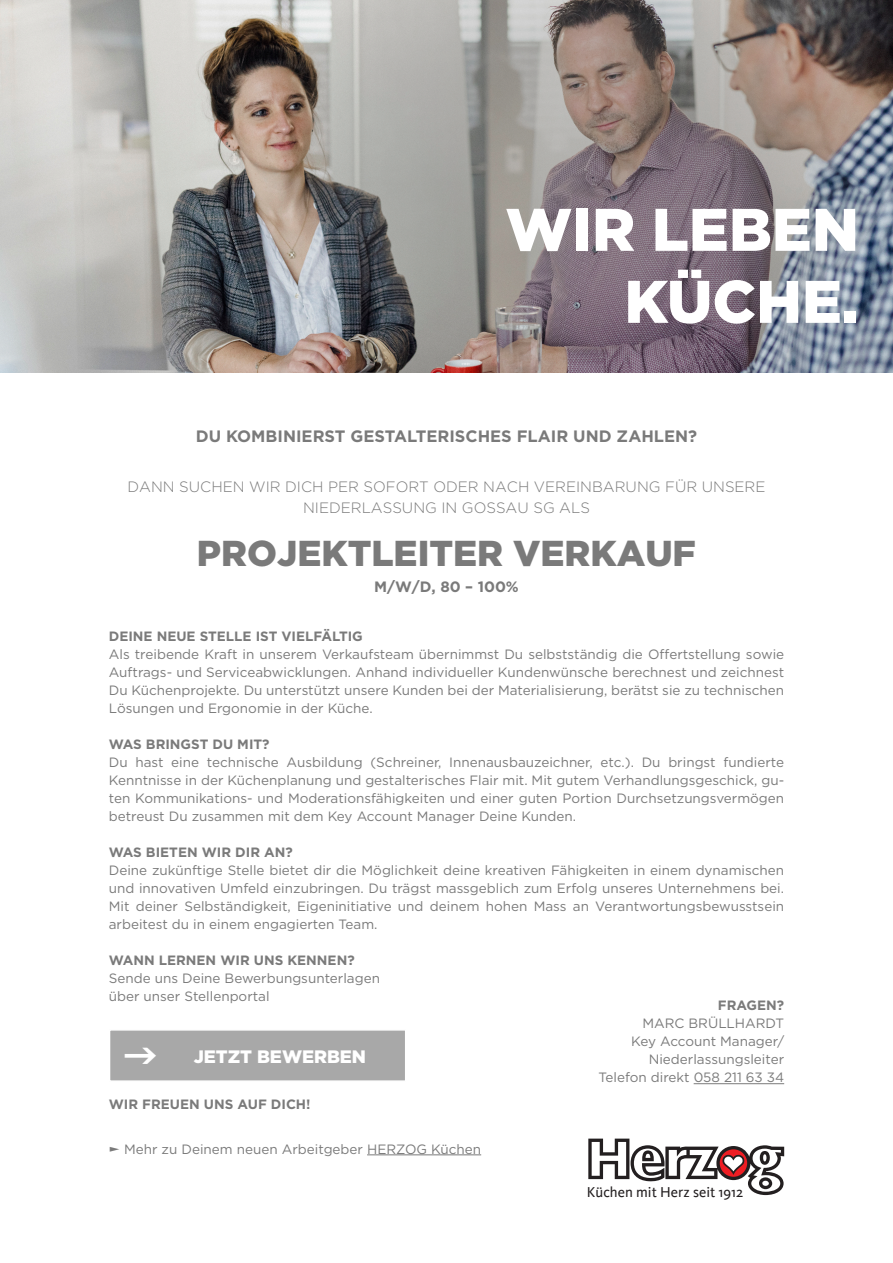
<style>
.page{position:relative;width:893px;height:1263px;background:#fff}
.page>*{position:absolute;margin:0;border:0;box-sizing:border-box;transform-origin:0 0}
.t1{font:900 60px/72px "Gotham";color:#fff;text-align:right}
.t2{font:900 36px "Gotham";color:#7a7a7a}
.t3{font:900 18px "Gotham";color:#fff}
.t4{font:700 16.5px "Gotham";color:#7a7a7a}
.t5{font:300 15px/21px "Gotham";color:#7a7a7a;text-align:center}
.t6{font:700 15px "Gotham";color:#7a7a7a}
.t7{font:14.7px "Kievit";color:#231f20}
.t8{font:13.5px/18px "Gotham";color:#7a7a7a;text-align:justify}
.t9{font:700 13.5px "Gotham";color:#7a7a7a}
</style>
<div class="page">
<img style="left:0;top:0;width:281px;height:372px">
<hr style="left:367px;top:1154px;width:114px;height:1px;background:#7a7a7a">
<svg style="left:588px;top:1138px;width:196px;height:57px"></svg>
<hr style="left:694px;top:1083px;width:90px;height:1px;background:#7a7a7a">
<div style="left:109px;top:1029px;width:297px;height:53px;background:#a8a8a8;border:2px solid #fff"></div>
<img style="left:281px;top:0;width:612px;height:372px">
<p class="t1" style="left:505px;top:193px;width:355px">WIR LEBEN<br>KÜCHE.</p>
<p class="t4" style="left:196px;top:425px;width:503px">DU KOMBINIERST GESTALTERISCHES FLAIR UND ZAHLEN?</p>
<p class="t5" style="left:127px;top:475px;width:640px">DANN SUCHEN WIR DICH PER SOFORT ODER NACH VEREINBARUNG FÜR UNSERE<br>NIEDERLASSUNG IN GOSSAU SG ALS</p>
<p class="t2" style="left:197px;top:528px;width:500px">PROJEKTLEITER VERKAUF</p>
<p class="t6" style="left:374px;top:577px;width:146px">M/W/D, 80 – 100%</p>
<p class="t9" style="left:109px;top:627px;width:256px">DEINE NEUE STELLE IST VIELFÄLTIG</p>
<p class="t8" style="left:109px;top:645px;width:677px">Als treibende Kraft in unserem Verkaufsteam übernimmst Du selbstständig die Offertstellung sowie Auftrags- und Serviceabwicklungen. Anhand individueller Kundenwünsche berechnest und zeichnest Du Küchenprojekte. Du unterstützt unsere Kunden bei der Materialisierung, berätst sie zu technischen Lösungen und Ergonomie in der Küche.</p>
<p class="t9" style="left:109px;top:735px;width:162px">WAS BRINGST DU MIT?</p>
<p class="t8" style="left:109px;top:753px;width:677px">Du hast eine technische Ausbildung (Schreiner, Innenausbauzeichner, etc.). Du bringst fundierte Kenntnisse in der Küchenplanung und gestalterisches Flair mit. Mit gutem Verhandlungsgeschick, gu&shy;ten Kommunikations- und Moderationsfähigkeiten und einer guten Portion Durchsetzungsvermögen betreust Du zusammen mit dem Key Account Manager Deine Kunden.</p>
<p class="t9" style="left:109px;top:843px;width:186px">WAS BIETEN WIR DIR AN?</p>
<p class="t8" style="left:109px;top:861px;width:677px">Deine zukünftige Stelle bietet dir die Möglichkeit deine kreativen Fähigkeiten in einem dynamischen und innovativen Umfeld einzubringen. Du trägst massgeblich zum Erfolg unseres Unternehmens bei.<br>Mit deiner Selbständigkeit, Eigeninitiative und deinem hohen Mass an Verantwortungsbewusstsein arbeitest du in einem engagierten Team.</p>
<p class="t9" style="left:109px;top:951px;width:247px">WANN LERNEN WIR UNS KENNEN?</p>
<p class="t8" style="left:109px;top:969px;width:273px">Sende uns Deine Bewerbungsunterlagen</p>
<p class="t8" style="left:109px;top:987px;width:162px">über unser Stellenportal</p>
<p class="t9" style="left:718px;top:996px;width:68px">FRAGEN?</p>
<p class="t8" style="left:642px;top:1014px;width:143px">MARC BRÜLLHARDT</p>
<p class="t8" style="left:631px;top:1032px;width:155px;text-align:right">Key Account Manager/<br>Niederlassungsleiter</p>
<p class="t8" style="left:598px;top:1068px;width:187px">Telefon direkt 058 211 63 34</p>
<p class="t3" style="left:120px;top:1044px;width:247px">→ JETZT BEWERBEN</p>
<p class="t9" style="left:109px;top:1095px;width:203px">WIR FREUEN UNS AUF DICH!</p>
<p class="t8" style="left:109px;top:1139px;width:374px">► Mehr zu Deinem neuen Arbeitgeber HERZOG Küchen</p>
<p class="t7" style="left:587px;top:1184px;width:158px">Küchen mit Herz seit 1912</p>
</div>
